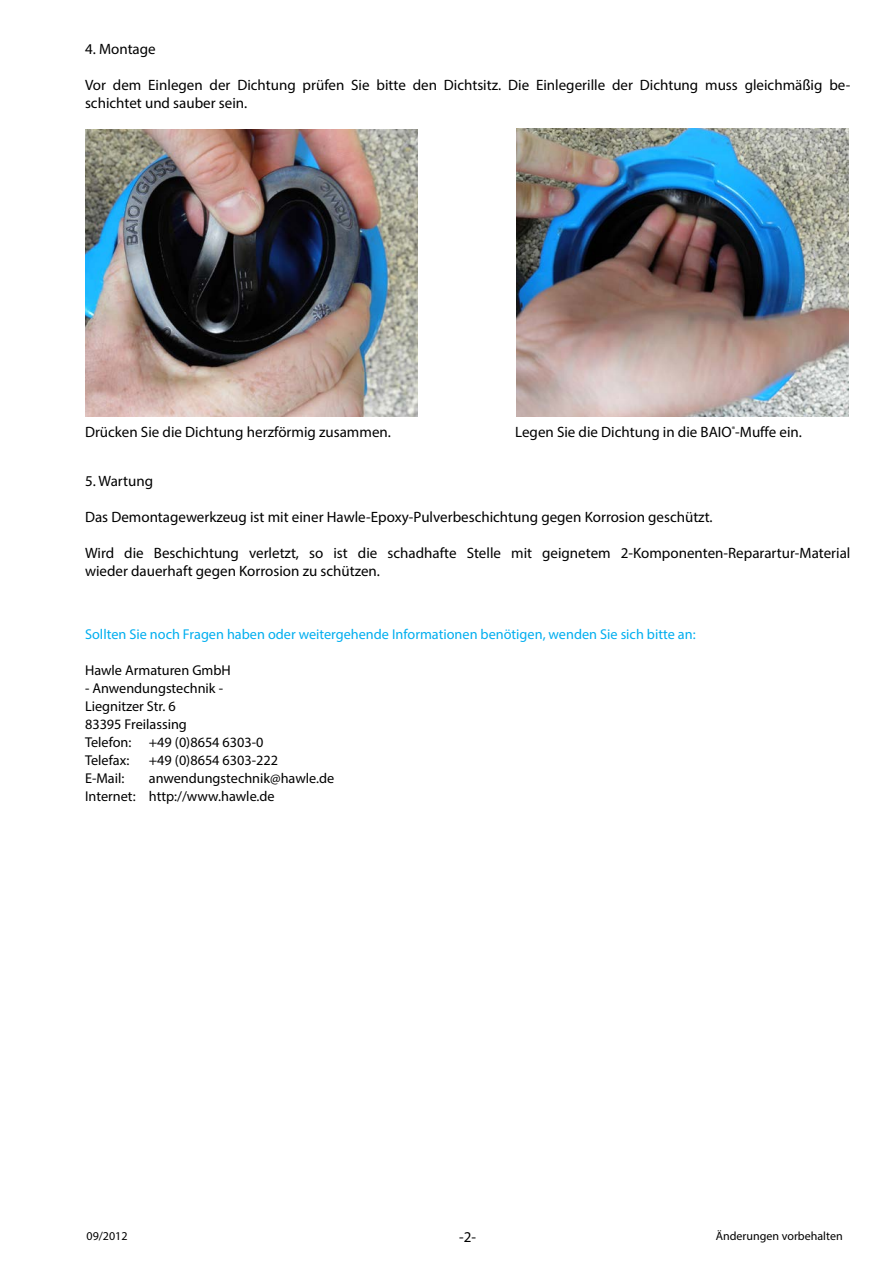
<style>
.page{position:relative;width:893px;height:1263px;background:#fff}
.page>*{position:absolute;margin:0;border:0;box-sizing:border-box;transform-origin:0 0}
.t1{font:15px/18px "Myriad Pro";color:#000}
.t2{font:14.25px/18px "Myriad Pro";color:#000}
.t3{font:14.25px "Myriad Pro";color:#00aeef}
.t4{font:12px "Myriad Pro";color:#000}
</style>
<div class="page">
<img style="left:85px;top:130px;width:332px;height:287px">
<img style="left:517px;top:128px;width:332px;height:289px">
<p class="t1" style="left:85px;top:40px;width:72px">4. Montage</p>
<p class="t1" style="left:85px;top:76px;width:767px">Vor dem Einlegen der Dichtung prüfen Sie bitte den Dichtsitz. Die Einlegerille der Dichtung muss gleichmäßig be&shy;schichtet und sauber sein.</p>
<p class="t1" style="left:85px;top:423px;width:307px">Drücken Sie die Dichtung herzförmig zusammen.</p>
<p class="t1" style="left:515px;top:423px;width:288px">Legen Sie die Dichtung in die BAIO<sup>®</sup>-Muffe ein.</p>
<p class="t1" style="left:85px;top:472px;width:70px">5. Wartung</p>
<p class="t1" style="left:85px;top:508px;width:629px">Das Demontagewerkzeug ist mit einer Hawle-Epoxy-Pulverbeschichtung gegen Korrosion geschützt.</p>
<p class="t1" style="left:85px;top:544px;width:767px">Wird die Beschichtung verletzt, so ist die schadhafte Stelle mit geignetem 2-Komponenten-Reparartur-Material wieder dauerhaft gegen Korrosion zu schützen.</p>
<p class="t3" style="left:85px;top:625px;width:612px">Sollten Sie noch Fragen haben oder weitergehende Informationen benötigen, wenden Sie sich bitte an:</p>
<p class="t2" style="left:85px;top:661px;width:147px">Hawle Armaturen GmbH</p>
<p class="t2" style="left:85px;top:679px;width:180px">- Anwendungstechnik -<br>Liegnitzer Str. 6<br>83395 Freilassing<br>Telefon: +49 (0)8654 6303-0<br>Telefax:</p>
<p class="t2" style="left:149px;top:751px;width:131px">+49 (0)8654 6303-222</p>
<p class="t2" style="left:85px;top:769px;width:41px">E-Mail:</p>
<p class="t2" style="left:85px;top:769px;width:251px;text-indent:64px">anwendungstechnik@hawle.de<br>Internet: http://www.hawle.de</p>
<p class="t4" style="left:87px;top:1228px;width:43px">09/2012</p>
<p class="t1" style="left:459px;top:1228px;width:18px">-2-</p>
<p class="t4" style="left:716px;top:1228px;width:128px">Änderungen vorbehalten</p>
</div>
